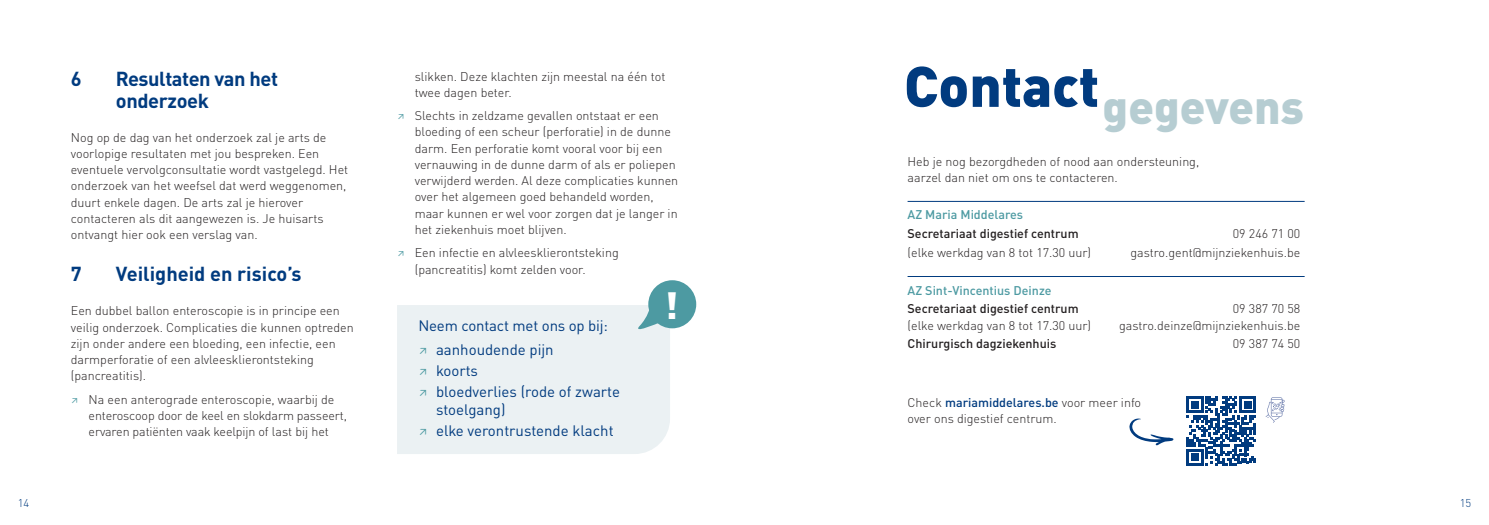
<style>
.page{position:relative;width:1489px;height:525px;background:#fff}
.page>*{position:absolute;margin:0;border:0;box-sizing:border-box;transform-origin:0 0}
.t1{font:900 56.25px "DINOT";color:#013b7f}
.t2{font:900 46px "DINOT";color:#b6cdd2}
.t3{font:900 37.5px "DINOT";color:#fff}
.Titel_donkerblauw_12pt{font:700 20px/21.2px "DINOT";letter-spacing:-.02em;color:#013b7f}
.Titel_donkerblauw_12pt-2{font:700 20px "DINOT";color:#013b7f}
.t4{font:15px/17.5px "DINOT";color:#013b7f}
.Opsomming_1{font:300 12.5px/16.2px "DINOT";color:#231f20}
.Opsomming{font:300 12.5px "DINOT";color:#231f20}
.Opsomming-2{font:500 12.5px/18.8px "DINOT";color:#231f20}
.t5{font:300 11.25px "DINOT";color:#013b7f}
.s1{font-weight:400;font-stretch:condensed;color:#4d9aa2}
.s2{font-stretch:condensed;color:#4d9aa2}
.s3{color:#4d9aa2}
.s4{font-weight:500;color:#013b7f}
</style>
<div class="page">
<div style="left:397px;top:305px;width:273px;height:149px;background:#ebf1f3"></div>
<div style="left:648px;top:280px;width:48px;height:48px;background:#4d9aa2;border-radius:50%"></div>
<svg style="left:631px;top:294px;width:28px;height:40px"></svg>
<hr style="left:907px;top:201px;width:397px;height:1px;background:#013b7f">
<hr style="left:907px;top:276px;width:397px;height:1px;background:#013b7f">
<svg style="left:1186px;top:396px;width:69px;height:69px"></svg>
<svg style="left:1265px;top:397px;width:19px;height:25px"></svg>
<svg style="left:1129px;top:418px;width:44px;height:27px"></svg>
<p class="Titel_donkerblauw_12pt" style="left:71px;top:68px;width:12px">6</p>
<p class="Titel_donkerblauw_12pt" style="left:116px;top:68px;width:164px">Resultaten van het onderzoek</p>
<p class="Opsomming_1" style="left:71px;top:129px;width:279px">Nog op de dag van het onderzoek zal je arts de voorlopige resultaten met jou bespreken. Een eventuele vervolgconsultatie wordt vastgelegd. Het onderzoek van het weefsel dat werd weggenomen, duurt enkele dagen. De arts zal je hierover contacteren als dit aangewezen is. Je huisarts ontvangt hier ook een verslag van.</p>
<p class="Titel_donkerblauw_12pt" style="left:71px;top:263px;width:12px">7</p>
<p class="Titel_donkerblauw_12pt-2" style="left:116px;top:261px;width:187px">Veiligheid en risico’s</p>
<p class="Opsomming_1" style="left:71px;top:302px;width:284px">Een dubbel ballon enteroscopie is in principe een veilig onderzoek. Complicaties die kunnen optreden zijn onder andere een bloeding, een infectie, een darmperforatie of een alvleesklierontsteking (pancreatitis).</p>
<p class="Opsomming_1" style="left:89px;top:391px;width:260px;text-indent:-18px"><span class="s1">↗</span> Na een anterograde enteroscopie, waarbij de enteroscoop door de keel en slokdarm passeert, ervaren patiënten vaak keelpijn of last bij het</p>
<p class="Opsomming_1" style="left:415px;top:68px;width:252px">slikken. Deze klachten zijn meestal na één tot twee dagen beter.</p>
<p class="Opsomming_1" style="left:415px;top:107px;width:265px;text-indent:-18px"><span class="s1">↗</span> Slechts in zeldzame gevallen ontstaat er een bloeding of een scheur (perforatie) in de dunne darm. Een perforatie komt vooral voor bij een vernauwing in de dunne darm of als er poliepen verwijderd werden. Al deze complicaties kunnen over het algemeen goed behandeld worden, maar kunnen er wel voor zorgen dat je langer in het ziekenhuis moet blijven.</p>
<p class="Opsomming_1" style="left:415px;top:244px;width:205px;text-indent:-18px"><span class="s1">↗</span> Een infectie en alvleesklierontsteking (pancreatitis) komt zelden voor.</p>
<p class="t4" style="left:418px;top:316px;width:191px">Neem contact met ons op bij:</p>
<p class="t4" style="left:418px;top:341px;width:137px"><span class="s2">↗</span> aanhoudende pijn</p>
<p class="t4" style="left:418px;top:362px;width:61px"><span class="s2">↗</span> koorts</p>
<p class="t4" style="left:436px;top:383px;width:185px;text-indent:-18px"><span class="s2">↗</span> bloedverlies (rode of zwarte stoelgang)</p>
<p class="t4" style="left:418px;top:421px;width:197px"><span class="s2">↗</span> elke verontrustende klacht</p>
<p class="t3" style="left:664px;top:280px;width:15px">!</p>
<p class="t1" style="left:904px;top:49px;width:197px">Contact</p>
<p class="t2" style="left:1102px;top:76px;width:203px">gegevens</p>
<p class="Opsomming_1" style="left:907px;top:153px;width:293px">Heb je nog bezorgdheden of nood aan ondersteuning, aarzel dan niet om ons te contacteren.</p>
<p class="Opsomming-2" style="left:907px;top:205px;width:173px"><span class="s3">AZ Maria Middelares<br></span>Secretariaat digestief centrum</p>
<p class="Opsomming" style="left:1232px;top:226px;width:69px">09 246 71 00</p>
<p class="Opsomming" style="left:907px;top:245px;width:185px">(elke werkdag van 8 tot 17.30 uur)</p>
<p class="Opsomming" style="left:1130px;top:245px;width:171px">gastro.gent@mijnziekenhuis.be</p>
<p class="Opsomming-2" style="left:907px;top:280px;width:173px"><span class="s3">AZ Sint-Vincentius Deinze<br></span>Secretariaat digestief centrum</p>
<p class="Opsomming" style="left:1232px;top:301px;width:69px">09 387 70 58</p>
<p class="Opsomming" style="left:907px;top:317px;width:185px">(elke werkdag van 8 tot 17.30 uur)</p>
<p class="Opsomming" style="left:1119px;top:317px;width:183px">gastro.deinze@mijnziekenhuis.be</p>
<p class="Opsomming-2" style="left:907px;top:334px;width:150px">Chirurgisch dagziekenhuis</p>
<p class="Opsomming" style="left:1232px;top:336px;width:69px">09 387 74 50</p>
<p class="Opsomming_1" style="left:907px;top:394px;width:235px">Check <span class="s4">mariamiddelares.be</span> voor meer info over ons digestief centrum.</p>
<p class="t5" style="left:18px;top:495px;width:13px">14</p>
<p class="t5" style="left:1459px;top:495px;width:13px">15</p>
</div>
